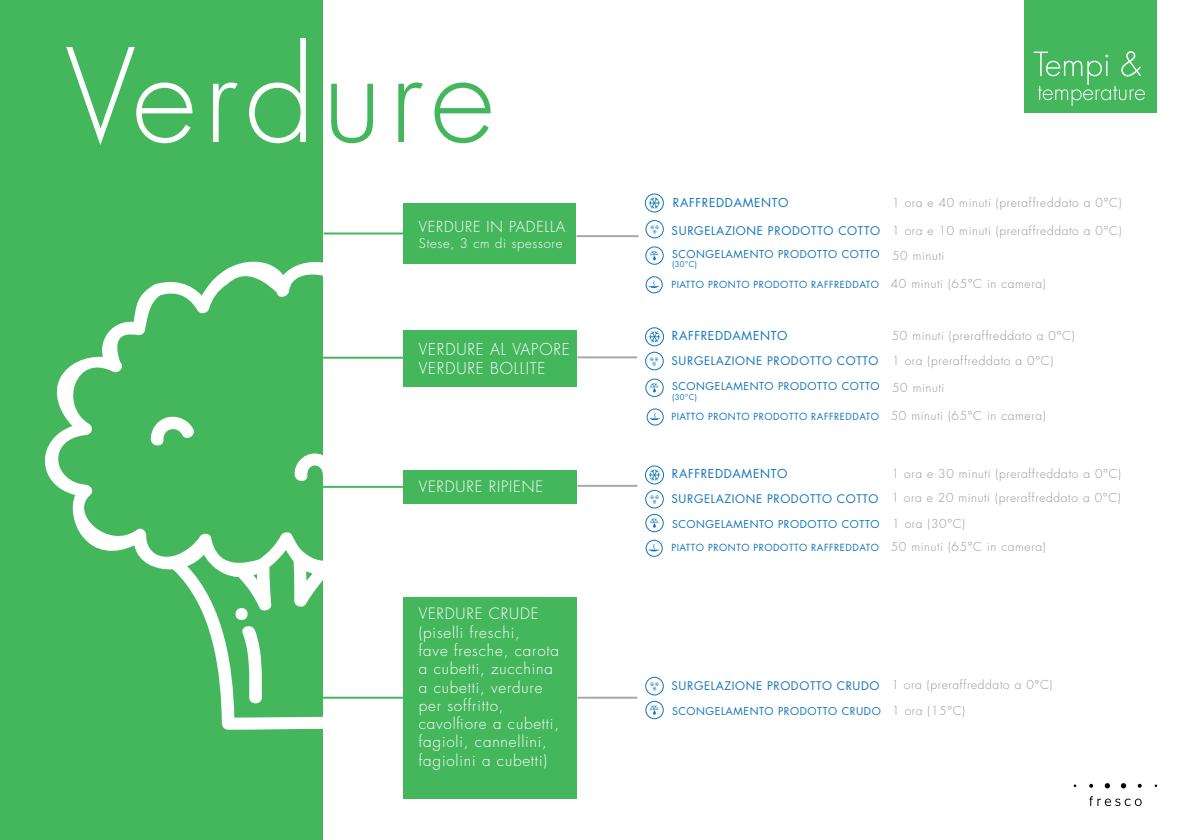
<style>
.page{position:relative;width:1191px;height:840px;background:#fff}
.page>*{position:absolute;margin:0;border:0;box-sizing:border-box;transform-origin:0 0}
.t1{font:300 16px/19.2px "Futura Std";letter-spacing:.055em;color:#fff}
.t2{font:300 15.2px/18.2px "Futura Std";letter-spacing:.055em;color:#fff}
.t3{font:300 14.8px "Futura Std";letter-spacing:.055em;color:#fff}
.t4{font:300 13px "Futura Std";letter-spacing:.055em;color:#fff}
.t5{font:300 12px/25.6px "Futura Std";letter-spacing:.055em;color:#939598}
.t6{font:12px "Futura Std";letter-spacing:.055em;color:#1074bc}
.t7{font:11.6px "Futura Std";letter-spacing:.055em;color:#1074bc}
.t8{font:10.6px "Futura Std";letter-spacing:.055em;color:#1074bc}
.t9{font:9.6px "Futura Std";letter-spacing:.055em;color:#1074bc}
.t10{font:7.8px "Futura Std";color:#1074bc}
.s1{font-weight:300;font-size:12px;color:#939598}
</style>
<div class="page">
<div style="left:0;top:0;width:322px;height:839px;background:#44b75d"></div>
<svg style="left:66px;top:47px;width:126px;height:98px"></svg>
<svg style="left:213px;top:82px;width:25px;height:60px"></svg>
<svg style="left:249px;top:38px;width:57px;height:105px"></svg>
<svg style="left:331px;top:84px;width:42px;height:59px"></svg>
<svg style="left:398px;top:82px;width:25px;height:60px"></svg>
<svg style="left:434px;top:82px;width:57px;height:61px"></svg>
<svg style="left:45px;top:254px;width:481px;height:475px"></svg>
<svg style="left:233px;top:607px;width:30px;height:98px"></svg>
<svg style="left:150px;top:414px;width:47px;height:33px"></svg>
<svg style="left:333px;top:355px;width:48px;height:36px"></svg>
<svg style="left:293px;top:453px;width:43px;height:29px"></svg>
<svg style="left:1089px;top:783px;width:4px;height:4px"></svg>
<svg style="left:1137px;top:783px;width:4px;height:4px"></svg>
<svg style="left:1104px;top:783px;width:6px;height:5px"></svg>
<svg style="left:1120px;top:783px;width:6px;height:5px"></svg>
<svg style="left:1089px;top:796px;width:52px;height:9px"></svg>
<div style="left:403px;top:203px;width:173px;height:60px;background:#44b75d"></div>
<hr style="left:324px;top:232px;width:79px;height:2px;background:#44b75d">
<hr style="left:576px;top:235px;width:62px;height:2px;background:#a8a9ad">
<div style="left:645px;top:220px;width:19px;height:18px;border:1px solid #1074bc;border-radius:50%"></div>
<svg style="left:650px;top:225px;width:9px;height:8px"></svg>
<div style="left:645px;top:193px;width:19px;height:19px;border:1px solid #1074bc;border-radius:50%"></div>
<svg style="left:648px;top:197px;width:12px;height:11px"></svg>
<div style="left:645px;top:246px;width:18px;height:18px;border:1px solid #1074bc;border-radius:50%"></div>
<svg style="left:650px;top:251px;width:8px;height:9px"></svg>
<div style="left:403px;top:329px;width:174px;height:57px;background:#44b75d"></div>
<hr style="left:321px;top:356px;width:84px;height:2px;background:#44b75d">
<hr style="left:577px;top:356px;width:60px;height:2px;background:#a8a9ad">
<div style="left:645px;top:351px;width:19px;height:19px;border:1px solid #1074bc;border-radius:50%"></div>
<svg style="left:650px;top:357px;width:8px;height:9px"></svg>
<div style="left:645px;top:327px;width:19px;height:19px;border:1px solid #1074bc;border-radius:50%"></div>
<svg style="left:649px;top:331px;width:11px;height:11px"></svg>
<div style="left:403px;top:469px;width:174px;height:34px;background:#44b75d"></div>
<hr style="left:322px;top:485px;width:81px;height:2px;background:#44b75d">
<hr style="left:577px;top:484px;width:60px;height:2px;background:#a8a9ad">
<div style="left:645px;top:489px;width:19px;height:19px;border:1px solid #1074bc;border-radius:50%"></div>
<svg style="left:650px;top:495px;width:9px;height:8px"></svg>
<div style="left:645px;top:465px;width:19px;height:19px;border:1px solid #1074bc;border-radius:50%"></div>
<svg style="left:649px;top:469px;width:11px;height:11px"></svg>
<div style="left:645px;top:276px;width:18px;height:17px;border:1px solid #1074bc;border-radius:50%"></div>
<svg style="left:648px;top:280px;width:11px;height:8px"></svg>
<div style="left:645px;top:378px;width:18px;height:19px;border:1px solid #1074bc;border-radius:50%"></div>
<svg style="left:650px;top:383px;width:8px;height:9px"></svg>
<div style="left:646px;top:408px;width:17px;height:17px;border:1px solid #1074bc;border-radius:50%"></div>
<svg style="left:649px;top:412px;width:11px;height:8px"></svg>
<div style="left:645px;top:513px;width:18px;height:19px;border:1px solid #1074bc;border-radius:50%"></div>
<svg style="left:650px;top:518px;width:8px;height:9px"></svg>
<div style="left:645px;top:539px;width:18px;height:17px;border:1px solid #1074bc;border-radius:50%"></div>
<svg style="left:648px;top:543px;width:11px;height:8px"></svg>
<div style="left:403px;top:596px;width:174px;height:202px;background:#44b75d"></div>
<hr style="left:323px;top:696px;width:81px;height:2px;background:#44b75d">
<hr style="left:577px;top:696px;width:60px;height:2px;background:#a8a9ad">
<div style="left:645px;top:676px;width:19px;height:19px;border:1px solid #1074bc;border-radius:50%"></div>
<svg style="left:650px;top:682px;width:9px;height:8px"></svg>
<div style="left:645px;top:700px;width:18px;height:18px;border:1px solid #1074bc;border-radius:50%"></div>
<svg style="left:650px;top:705px;width:8px;height:9px"></svg>
<div style="left:1024px;top:0;width:133px;height:112px;background:#44b75d"></div>
<svg style="left:1033px;top:51px;width:112px;height:55px"></svg>
<p class="t3" style="left:419px;top:217px;width:148px">VERDURE IN PADELLA</p>
<p class="t4" style="left:419px;top:235px;width:145px">Stese, 3 cm di spessore</p>
<h1 class="t1" style="left:419px;top:340px;width:152px">VERDURE AL VAPORE<br>VERDURE BOLLITE</h1>
<p class="t2" style="left:419px;top:478px;width:126px">VERDURE RIPIENE</p>
<p class="t2" style="left:419px;top:604px;width:142px">VERDURE CRUDE (piselli freschi,<br>fave fresche, carota a cubetti, zucchina a cubetti, verdure per soffritto, cavolfiore a cubetti, fagioli, cannellini, fagiolini a cubetti)</p>
<p class="t6" style="left:673px;top:194px;width:117px">RAFFREDDAMENTO</p>
<p class="t5" style="left:892px;top:189px;width:231px">1 ora e 40 minuti (preraffreddato a 0°C)</p>
<p class="t7" style="left:671px;top:223px;width:210px">SURGELAZIONE PRODOTTO COTTO</p>
<p class="t8" style="left:672px;top:247px;width:209px">SCONGELAMENTO PRODOTTO COTTO</p>
<p class="t10" style="left:672px;top:259px;width:26px">(30°C)</p>
<p class="t5" style="left:891px;top:271px;width:156px">40 minuti (65°C in camera)</p>
<p class="t5" style="left:892px;top:218px;width:231px">1 ora e 10 minuti (preraffreddato a 0°C)<br>50 minuti</p>
<p class="t9" style="left:671px;top:278px;width:209px">PIATTO PRONTO PRODOTTO RAFFREDDATO</p>
<p class="t6" style="left:672px;top:328px;width:117px">RAFFREDDAMENTO</p>
<p class="t5" style="left:891px;top:323px;width:184px">50 minuti (preraffreddato a 0°C)</p>
<p class="t7" style="left:671px;top:353px;width:208px">SURGELAZIONE PRODOTTO COTTO</p>
<p class="t5" style="left:892px;top:347px;width:162px">1 ora (preraffreddato a 0°C)</p>
<p class="t8" style="left:672px;top:379px;width:274px">SCONGELAMENTO PRODOTTO COTTO <span class="s1">50 minuti</span></p>
<p class="t10" style="left:672px;top:391px;width:26px">(30°C)</p>
<p class="t9" style="left:671px;top:410px;width:376px">PIATTO PRONTO PRODOTTO RAFFREDDATO <span class="s1">50 minuti (65°C in camera)</span></p>
<p class="t6" style="left:672px;top:466px;width:117px">RAFFREDDAMENTO</p>
<p class="t5" style="left:891px;top:461px;width:231px">1 ora e 30 minuti (preraffreddato a 0°C)</p>
<p class="t7" style="left:671px;top:491px;width:208px">SURGELAZIONE PRODOTTO COTTO</p>
<p class="t5" style="left:891px;top:484px;width:231px">1 ora e 20 minuti (preraffreddato a 0°C)</p>
<p class="t8" style="left:672px;top:516px;width:295px">SCONGELAMENTO PRODOTTO COTTO <span class="s1">1 ora (30°C)</span></p>
<p class="t9" style="left:671px;top:541px;width:376px">PIATTO PRONTO PRODOTTO RAFFREDDATO <span class="s1">50 minuti (65°C in camera)</span></p>
<p class="t7" style="left:671px;top:677px;width:382px">SURGELAZIONE PRODOTTO CRUDO <span class="s1">1 ora (preraffreddato a 0°C)</span></p>
<p class="t8" style="left:672px;top:703px;width:295px">SCONGELAMENTO PRODOTTO CRUDO <span class="s1">1 ora (15°C)</span></p>
</div>
